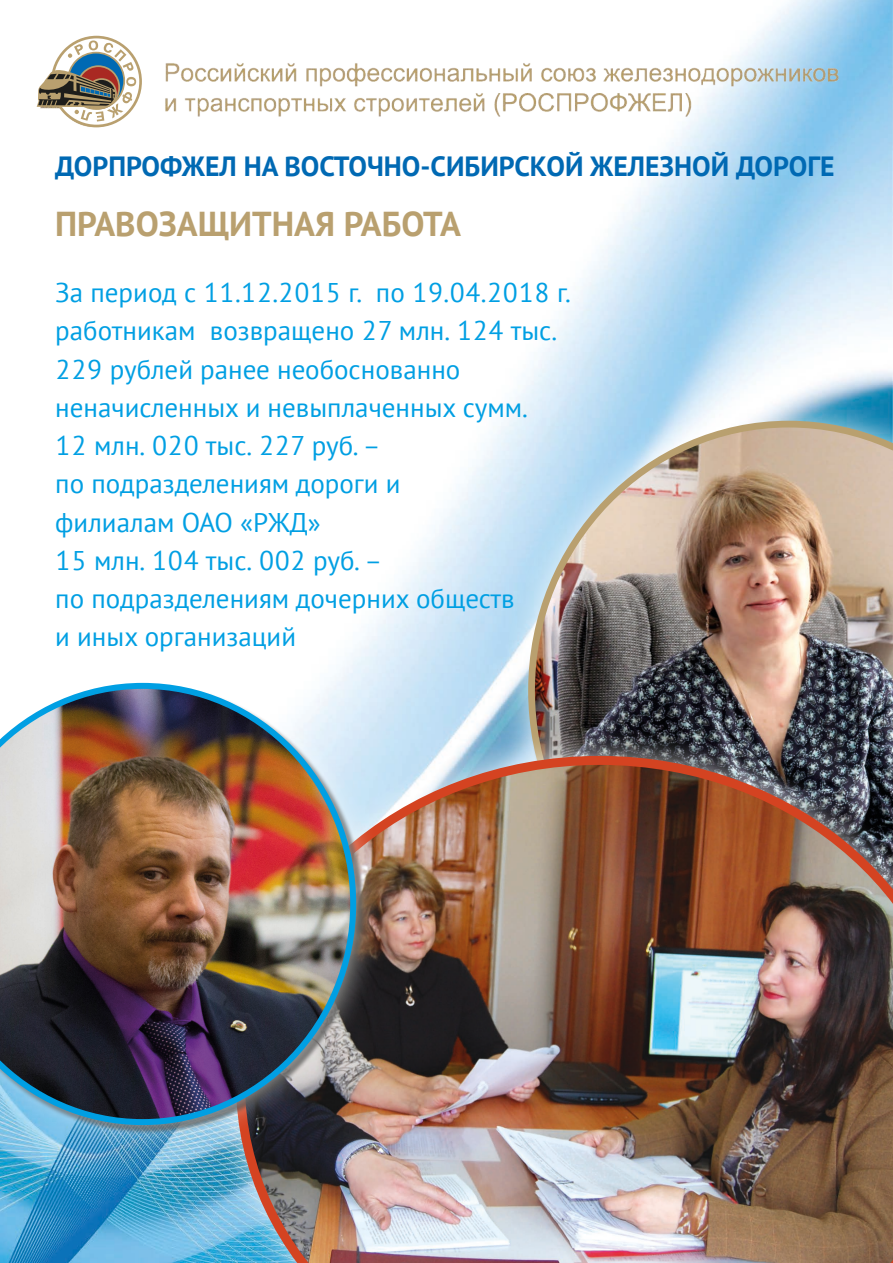
<style>
.page{position:relative;width:893px;height:1263px;background:#fff}
.page>*{position:absolute;margin:0;border:0;box-sizing:border-box;transform-origin:0 0}
.t1{font:700 34.5px "PT Sans";color:#b9a06f}
.t2{font:700 27.75px "PT Sans";color:#0069b3}
.t3{font:27px/38.2px "PT Sans";color:#009fe3}
</style>
<div class="page">
<img style="left:0;top:0;width:893px;height:1263px">
<div style="left:0;top:0;width:442px;height:257px;background:#fff"></div>
<img style="left:36px;top:27px;width:822px;height:111px">
<svg style="left:37px;top:36px;width:105px;height:91px"></svg>
<div style="left:498px;top:391px;width:395px;height:599px;background:#fff;opacity:.75"></div>
<img style="left:528px;top:421px;width:365px;height:305px">
<div style="left:206px;top:726px;width:687px;height:537px;background:#fff;opacity:.75"></div>
<img style="left:236px;top:756px;width:657px;height:507px">
<div style="left:0;top:653px;width:386px;height:502px;background:#fff;opacity:.75"></div>
<img style="left:0;top:683px;width:356px;height:442px">
<p class="t2" style="left:55px;top:148px;width:781px">ДОРПРОФЖЕЛ НА ВОСТОЧНО-СИБИРСКОЙ ЖЕЛЕЗНОЙ ДОРОГЕ</p>
<p class="t1" style="left:55px;top:201px;width:407px">ПРАВОЗАЩИТНАЯ РАБОТА</p>
<p class="t3" style="left:55px;top:273px;width:517px">За период с 11.12.2015 г. по 19.04.2018 г. работникам возвращено 27 млн. 124 тыс.</p>
<p class="t3" style="left:55px;top:349px;width:407px">229 рублей ранее необоснованно</p>
<p class="t3" style="left:55px;top:388px;width:474px">неначисленных и невыплаченных сумм.</p>
<p class="t3" style="left:55px;top:426px;width:327px">12 млн. 020 тыс. 227 руб. –</p>
<p class="t3" style="left:55px;top:464px;width:347px">по подразделениям дороги и</p>
<p class="t3" style="left:55px;top:502px;width:267px">филиалам ОАО «РЖД»</p>
<p class="t3" style="left:55px;top:541px;width:328px">15 млн. 104 тыс. 002 руб. –</p>
<p class="t3" style="left:55px;top:579px;width:461px">по подразделениям дочерних обществ</p>
<p class="t3" style="left:55px;top:617px;width:242px">и иных организаций</p>
</div>
